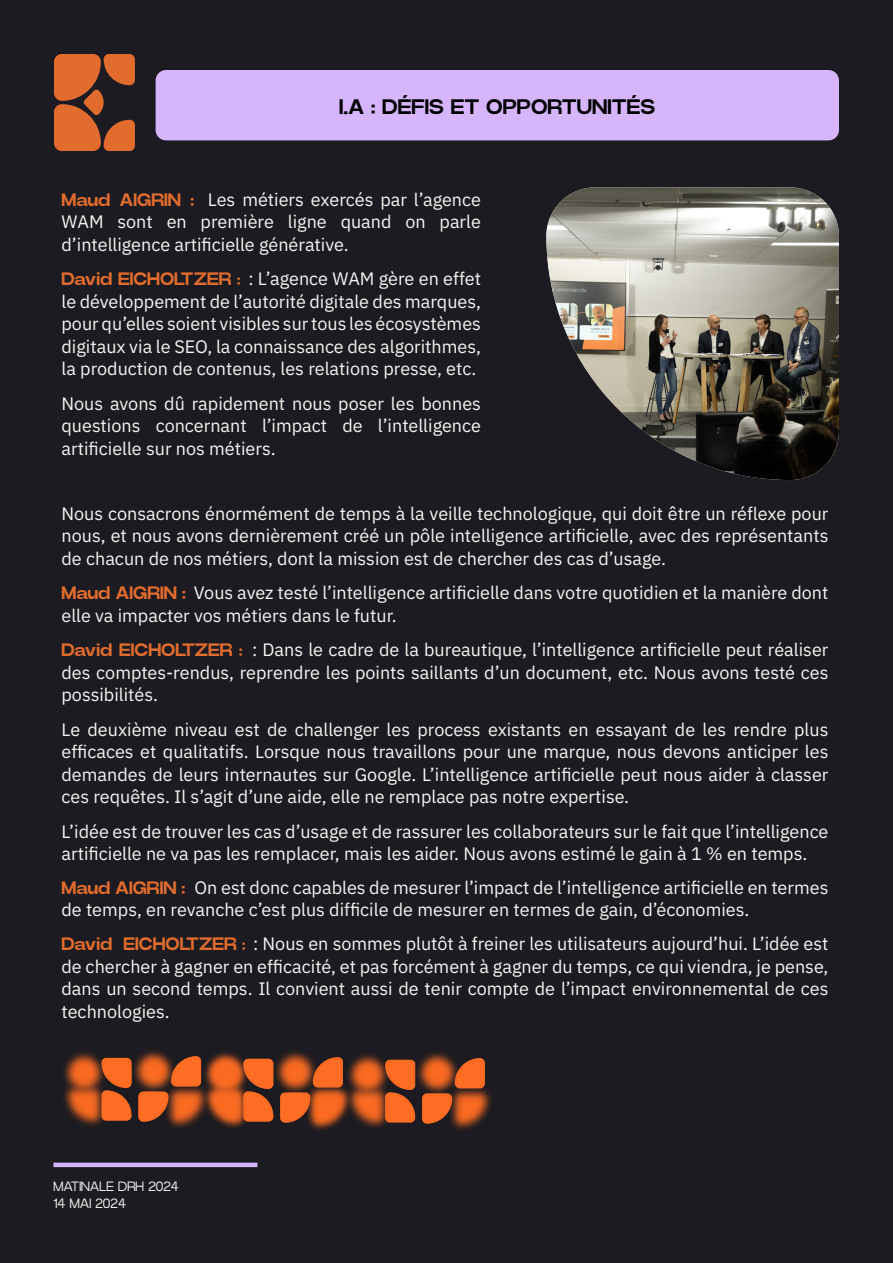
<style>
.page{position:relative;width:893px;height:1263px;background:#1b1b21}
.page>*{position:absolute;margin:0;border:0;box-sizing:border-box;transform-origin:0 0}
.t1{font:700 21px "Power Grotesk";color:#000}
.t2{font:18px/22.5px "Anuphan";color:#f5f7f2;text-align:justify}
.t3{font:18px/21.6px "Anuphan";color:#f4f7f2}
.t4{font:300 13.5px/16.2px "Power Grotesk";color:#f4f7f2}
.s1{font-family:"Power Grotesk";font-weight:700;color:#e16c2d}
.s2{font-family:"Power Grotesk";font-weight:700;font-size:16.5px;color:#e16c2d}
</style>
<div class="page">
<div style="left:53px;top:1162px;width:204px;height:5px;background:#d7b5fc"></div>
<div style="left:156px;top:70px;width:683px;height:70px;background:#d7b5fc;border-radius:10px"></div>
<svg style="left:83px;top:93px;width:21px;height:18px"></svg>
<div style="left:54px;top:54px;width:47px;height:47px;background:#e16c2d;border-radius:8px"></div>
<div style="left:104px;top:54px;width:31px;height:31px;background:#e16c2d;border-radius:5px"></div>
<div style="left:104px;top:120px;width:31px;height:31px;background:#e16c2d;border-radius:5px"></div>
<div style="left:54px;top:104px;width:47px;height:47px;background:#e16c2d;border-radius:8px"></div>
<img style="left:63px;top:1050px;width:429px;height:80px">
<img style="left:546px;top:187px;width:293px;height:293px">
<p class="t1" style="left:339px;top:94px;width:318px">I.A : DÉFIS ET OPPORTUNITÉS</p>
<p class="t2" style="left:62px;top:187px;width:421px"><span class="s1">Maud AIGRIN :</span> Les métiers exercés par l’agence WAM sont en première ligne quand on parle d’intelligence artificielle générative.</p>
<p class="t2" style="left:62px;top:266px;width:421px"><span class="s1">David EICHOLTZER</span> <span class="s2">:</span> : L’agence WAM gère en effet le développement de l’autorité digitale des marques, pour qu’elles soient visibles sur tous les écosystèmes digitaux via le SEO, la connaissance des algorithmes, la production de contenus, les relations presse, etc.</p>
<p class="t2" style="left:62px;top:391px;width:421px">Nous avons dû rapidement nous poser les bonnes questions concernant l’impact de l’intelligence artificielle sur nos métiers.</p>
<p class="t2" style="left:62px;top:501px;width:768px">Nous consacrons énormément de temps à la veille technologique, qui doit être un réflexe pour nous, et nous avons dernièrement créé un pôle intelligence artificielle, avec des représentants de chacun de nos métiers, dont la mission est de chercher des cas d’usage.</p>
<p class="t2" style="left:62px;top:580px;width:768px"><span class="s1">Maud AIGRIN :</span> Vous avez testé l’intelligence artificielle dans votre quotidien et la manière dont elle va impacter vos métiers dans le futur.</p>
<p class="t2" style="left:62px;top:637px;width:768px"><span class="s1">David EICHOLTZER</span> <span class="s2">:</span> : Dans le cadre de la bureautique, l’intelligence artificielle peut réaliser des comptes-rendus, reprendre les points saillants d’un document, etc. Nous avons testé ces possibilités.</p>
<p class="t2" style="left:62px;top:717px;width:768px">Le deuxième niveau est de challenger les process existants en essayant de les rendre plus efficaces et qualitatifs. Lorsque nous travaillons pour une marque, nous devons anticiper les demandes de leurs internautes sur Google. L’intelligence artificielle peut nous aider à classer ces requêtes. Il s’agit d’une aide, elle ne remplace pas notre expertise.</p>
<p class="t2" style="left:62px;top:819px;width:768px">L’idée est de trouver les cas d’usage et de rassurer les collaborateurs sur le fait que l’intelligence artificielle ne va pas les remplacer, mais les aider. Nous avons estimé le gain à 1 % en temps.</p>
<p class="t3" style="left:62px;top:875px;width:768px"><span class="s1">Maud AIGRIN :</span> On est donc capables de mesurer l’impact de l’intelligence artificielle en termes de temps, en revanche c’est plus difficile de mesurer en termes de gain, d’économies.</p>
<p class="t2" style="left:62px;top:931px;width:768px"><span class="s1">David EICHOLTZER</span> <span class="s2">:</span> : Nous en sommes plutôt à freiner les utilisateurs aujourd’hui. L’idée est de chercher à gagner en efficacité, et pas forcément à gagner du temps, ce qui viendra, je pense, dans un second temps. Il convient aussi de tenir compte de l’impact environnemental de ces technologies.</p>
<p class="t4" style="left:53px;top:1179px;width:127px">MATINALE DRH 2024<br>14 MAI 2024</p>
</div>
